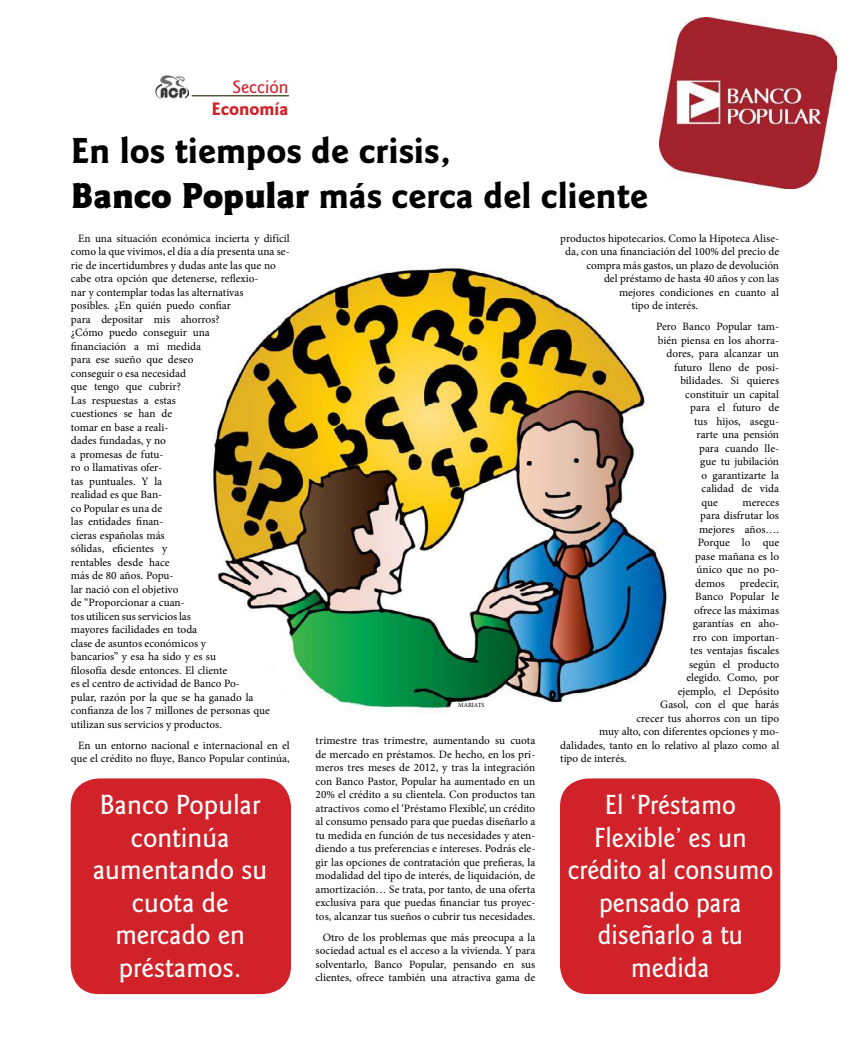
<style>
.page{position:relative;width:851px;height:1063px;background:#fff}
.page>*{position:absolute;margin:0;border:0;box-sizing:border-box;transform-origin:0 0}
.t1{font:700 37.5px/45px "Goudy Sans Std";color:#000}
.t2{font:500 28.75px/32.5px "Goudy Sans Std";color:#fff;text-align:center;scale:.96 1}
.t3{font:500 28.75px/32.5px "Goudy Sans Std";color:#fff;text-align:center}
.t4{font:700 18.75px "Goudy Sans Std";color:#d12229}
.t5{font:500 18.75px "Goudy Sans Std";color:#d12229}
.t6{font:11.25px/13.5px "Minion Pro";color:#000;text-align:justify}
.t7{font:6.25px "Minion Pro";color:#000}
.s1{font-weight:900}
</style>
<div class="page">
<img style="left:212px;top:268px;width:456px;height:445px">
<div style="left:71px;top:778px;width:220px;height:216px;background:#d12229;border-radius:28px"></div>
<div style="left:560px;top:778px;width:220px;height:216px;background:#d12229;border-radius:28px"></div>
<img style="left:659px;top:18px;width:177px;height:171px">
<img style="left:155px;top:75px;width:34px;height:23px">
<svg style="left:192px;top:95px;width:97px;height:1px"></svg>
<h3 class="t5" style="left:232px;top:79px;width:58px">Sección</h3>
<h3 class="t4" style="left:211px;top:99px;width:79px">Economía</h3>
<h1 class="t1" style="left:71px;top:128px;width:578px">En los tiempos de crisis,<br><span class="s1">Banco Popular</span> más cerca del cliente</h1>
<p class="t6" style="left:560px;top:233px;width:220px">productos hipotecarios. Como la Hipoteca Alise-</p>
<p class="t6" style="left:565px;top:246px;width:215px">da, con una financiación del 100% del precio de</p>
<p class="t6" style="left:586px;top:260px;width:194px">compra más gastos, un plazo de devolución</p>
<p class="t6" style="left:604px;top:273px;width:176px">del préstamo de hasta 40 años y con las</p>
<p class="t6" style="left:619px;top:287px;width:161px">mejores condiciones en cuanto al</p>
<p class="t6" style="left:631px;top:300px;width:68px">tipo de interés.</p>
<p class="t6" style="left:656px;top:321px;width:124px">Pero Banco Popular tam-</p>
<p class="t6" style="left:657px;top:334px;width:123px">bién piensa en los ahorra-</p>
<p class="t6" style="left:666px;top:348px;width:114px">dores, para alcanzar un</p>
<p class="t6" style="left:674px;top:361px;width:106px">futuro lleno de posi-</p>
<p class="t6" style="left:680px;top:375px;width:100px">bilidades. Si quieres</p>
<p class="t6" style="left:685px;top:388px;width:95px">constituir un capital</p>
<p class="t6" style="left:690px;top:402px;width:90px">para el futuro de</p>
<p class="t6" style="left:694px;top:415px;width:86px">tus hijos, asegu-</p>
<p class="t6" style="left:696px;top:429px;width:84px">rarte una pensión</p>
<p class="t6" style="left:699px;top:442px;width:82px">para cuando lle-</p>
<p class="t6" style="left:700px;top:456px;width:80px">gue tu jubilación</p>
<p class="t6" style="left:701px;top:469px;width:79px">o garantizarte la</p>
<p class="t6" style="left:701px;top:483px;width:79px">calidad de vida</p>
<p class="t6" style="left:701px;top:496px;width:18px">que</p>
<p class="t6" style="left:742px;top:496px;width:38px">mereces</p>
<p class="t6" style="left:700px;top:510px;width:80px">para disfrutar los</p>
<p class="t6" style="left:699px;top:523px;width:81px">mejores años….</p>
<p class="t6" style="left:697px;top:537px;width:83px">Porque lo que</p>
<p class="t6" style="left:695px;top:550px;width:85px">pase mañana es lo</p>
<p class="t6" style="left:696px;top:564px;width:84px">único que no po-</p>
<p class="t6" style="left:695px;top:577px;width:31px">demos</p>
<p class="t6" style="left:739px;top:577px;width:41px">predecir,</p>
<p class="t6" style="left:695px;top:591px;width:85px">Banco Popular le</p>
<p class="t6" style="left:694px;top:604px;width:86px">ofrece las máximas</p>
<p class="t6" style="left:692px;top:618px;width:88px">garantías en aho-</p>
<p class="t6" style="left:692px;top:631px;width:88px">rro con importan-</p>
<p class="t6" style="left:690px;top:645px;width:90px">tes ventajas fiscales</p>
<p class="t6" style="left:689px;top:658px;width:92px">según el producto</p>
<p class="t6" style="left:686px;top:672px;width:94px">elegido. Como, por</p>
<p class="t6" style="left:677px;top:685px;width:103px">ejemplo, el Depósito</p>
<p class="t6" style="left:660px;top:699px;width:120px">Gasol, con el que harás</p>
<p class="t6" style="left:636px;top:712px;width:144px">crecer tus ahorros con un tipo</p>
<p class="t6" style="left:599px;top:726px;width:182px">muy alto, con diferentes opciones y mo-</p>
<p class="t6" style="left:560px;top:739px;width:220px">dalidades, tanto en lo relativo al plazo como al</p>
<p class="t6" style="left:560px;top:753px;width:68px">tipo de interés.</p>
<p class="t6" style="left:71px;top:233px;width:220px;text-align:left;text-indent:7px">En una situación económica incierta y difícil como la que vivimos, el día a día presenta una se&shy;rie de incertidumbres y dudas ante las que no cabe otra opción que detenerse, reflexio-<br>nar y contemplar todas las alternativas<br>posibles. ¿En quién puedo confiar<br>para depositar mis ahorros?<br>¿Cómo puedo conseguir una<br>financiación a mi medida<br>para ese sueño que deseo<br>conseguir o esa necesidad<br>que tengo que cubrir?<br>Las respuestas a estas<br>cuestiones se han de<br>tomar en base a reali-<br>dades fundadas, y no<br>a promesas de futu-<br>ro o llamativas ofer-<br>tas puntuales. Y la<br>realidad es que Ban-<br>co Popular es una de<br>las entidades finan-<br>cieras españolas más<br>sólidas, eficientes y<br>rentables desde hace<br>más de 80 años. Popu-<br>lar nació con el objetivo<br>de “Proporcionar a cuan-<br>tos utilicen sus servicios las<br>mayores facilidades en toda<br>clase de asuntos económicos y<br>bancarios” y esa ha sido y es su<br>filosofía desde entonces. El cliente<br>es el centro de actividad de Banco Po-<br>pular, razón por la que se ha ganado la confianza de los 7 millones de personas que utilizan sus servicios y productos.</p>
<p class="t6" style="left:71px;top:739px;width:220px;text-align:right">En un entorno nacional e internacional en el que el crédito no fluye, Banco Popular continúa,</p>
<p class="t7" style="left:458px;top:703px;width:28px">MARIATS</p>
<p class="t6" style="left:315px;top:735px;width:221px">trimestre tras trimestre, aumentando su cuota de mercado en préstamos. De hecho, en los pri&shy;meros tres meses de 2012, y tras la integración con Banco Pastor, Popular ha aumentado en un 20% el crédito a su clientela. Con productos tan atractivos como el ‘Préstamo Flexible’, un crédito al consumo pensado para que puedas diseñarlo a tu medida en función de tus necesidades y aten&shy;diendo a tus preferencias e intereses. Podrás ele&shy;gir las opciones de contratación que prefieras, la modalidad del tipo de interés, de liquidación, de amortización… Se trata, por tanto, de una oferta exclusiva para que puedas financiar tus proyec&shy;tos, alcanzar tus sueños o cubrir tus necesidades.</p>
<p class="t6" style="left:315px;top:931px;width:221px;text-indent:7px">Otro de los problemas que más preocupa a la sociedad actual es el acceso a la vivienda. Y para solventarlo, Banco Popular, pensando en sus clientes, ofrece también una atractiva gama de</p>
<h2 class="t3" style="left:93px;top:790px;width:176px">Banco Popular continúa aumentando su cuota de mercado en préstamos.</h2>
<h2 class="t2" style="left:567px;top:790px;width:215px">El ‘Préstamo<br>Flexible’ es un crédito al consumo pensado para diseñarlo a tu medida</h2>
</div>
